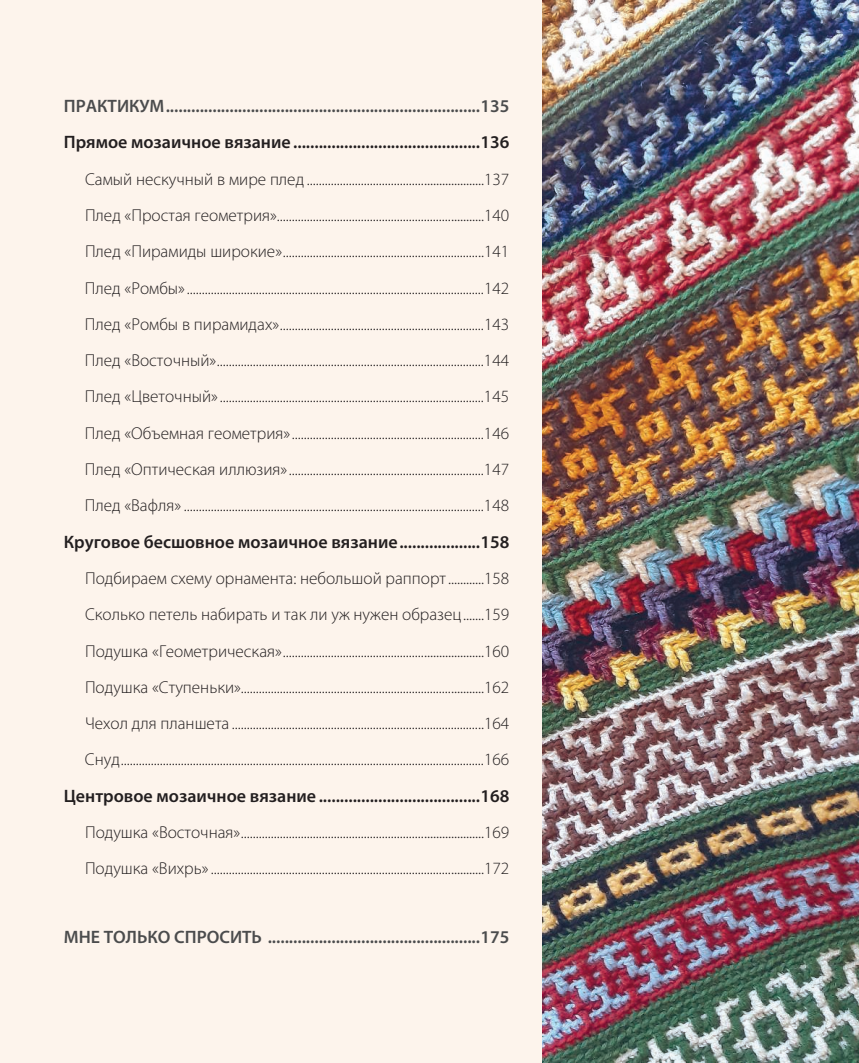
<style>
.page{position:relative;width:859px;height:1063px;background:#fff}
.page>*{position:absolute;margin:0;border:0;box-sizing:border-box;transform-origin:0 0}
.t1{font:600 18px "Myriad Pro";color:#231f20}
.t2{font:600 18px "Myriad Pro";color:#4b4c4d}
.t3{font:300 17.25px/36.3px "Myriad Pro";color:#231f20;text-align:justify}
</style>
<div class="page">
<div style="left:0;top:0;width:597px;height:1063px;background:#fdf4ec"></div>
<img style="left:542px;top:0;width:317px;height:1063px">
<p class="t2" style="left:64px;top:97px;width:447px">Практикум ..........................................................................135</p>
<p class="t1" style="left:64px;top:134px;width:447px">Прямое мозаичное вязание ............................................136</p>
<p class="t3" style="left:85px;top:162px;width:426px">Самый нескучный в мире плед ...........................................................137<br>Плед «Простая геометрия» .....................................................................140<br>Плед «Пирамиды широкие» ...................................................................141<br>Плед «Ромбы» ...................................................................................................142<br>Плед «Ромбы в пирамидах» ....................................................................143<br>Плед «Восточный» .........................................................................................144<br>Плед «Цветочный» ........................................................................................145<br>Плед «Объемная геометрия» ................................................................146<br>Плед «Оптическая иллюзия» .................................................................147<br>Плед «Вафля» ....................................................................................................148</p>
<p class="t1" style="left:64px;top:533px;width:447px">круговое бесшовное мозаичное вязание ...................158</p>
<p class="t3" style="left:85px;top:562px;width:426px">Подбираем схему орнамента: небольшой раппорт ............158<br>Сколько петель набирать и так ли уж нужен образец .......159<br>Подушка «Геометрическая» ...................................................................160<br>Подушка «Ступеньки».................................................................................162<br>Чехол для планшета ....................................................................................164<br>Снуд .........................................................................................................................166</p>
<p class="t1" style="left:64px;top:787px;width:447px">центровое мозаичное вязание ......................................168</p>
<p class="t3" style="left:85px;top:816px;width:426px">Подушка «Восточная» .................................................................................169<br>Подушка «Вихрь» ...........................................................................................172</p>
<p class="t2" style="left:64px;top:929px;width:447px">мне только СПроСить ..................................................175</p>
</div>
